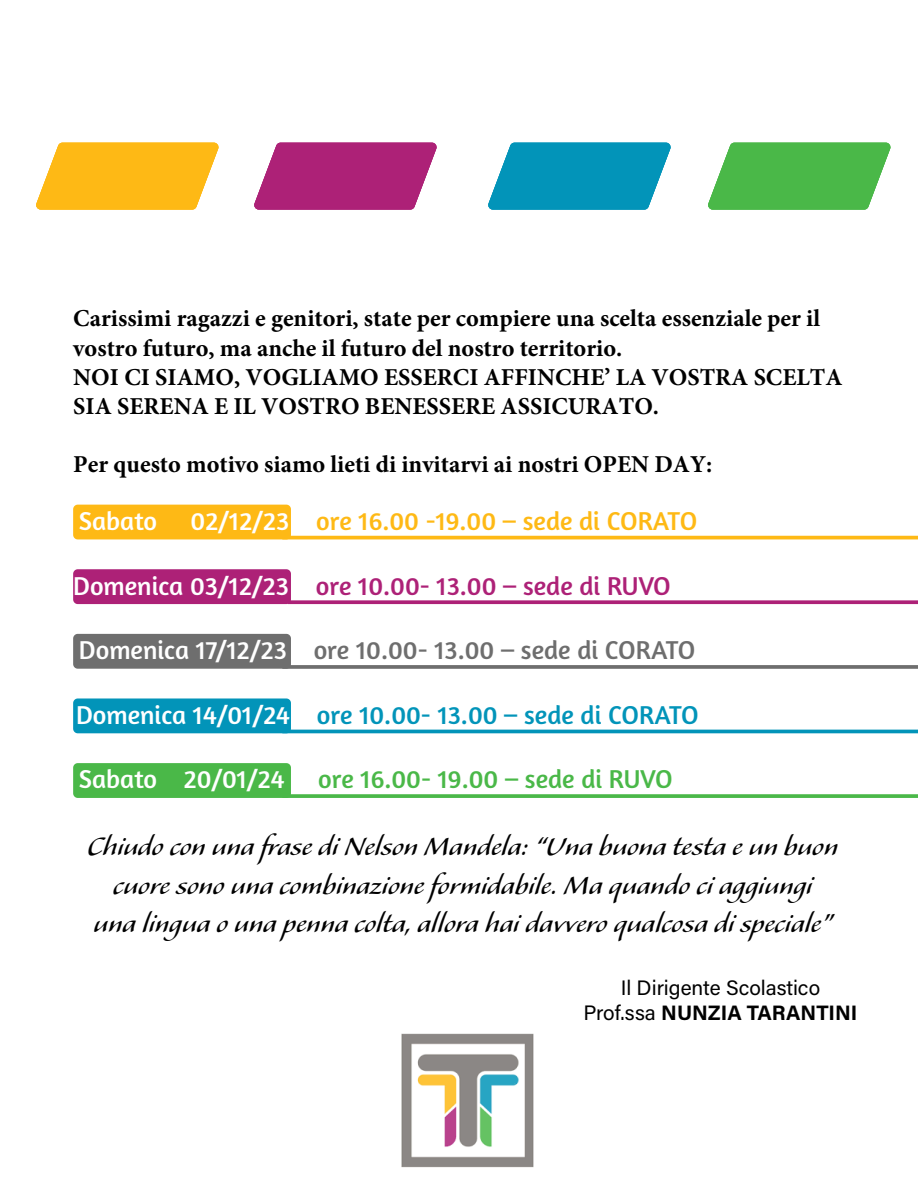
<style>
.page{position:relative;width:918px;height:1188px;background:#fff}
.page>*{position:absolute;margin:0;border:0;box-sizing:border-box;transform-origin:0 0}
.t1{font:32.1px/38.4px "Alexa Std";color:#000;text-align:center}
.t2{font:26.25px "Amaranth";color:#6e6e6e}
.t3{font:26.25px "Amaranth";color:#0294b9}
.t4{font:26.25px "Amaranth";color:#ad2177}
.t5{font:26.25px "Amaranth";color:#feb915}
.t6{font:26.25px "Amaranth";color:#4ab848}
.t7{font:26.25px "Amaranth";color:#fff}
.t8{font:700 24.3px/29.1px "Minion Pro";color:#000}
.t9{font:20.85px/25px "Acumin Pro";color:#000;text-align:center}
.s1{color:#fff}
.s2{font-weight:700}
</style>
<div class="page">
<svg style="left:36px;top:143px;width:183px;height:67px;background:#fec130"></svg>
<svg style="left:254px;top:143px;width:183px;height:67px;background:#b63b87"></svg>
<svg style="left:708px;top:143px;width:183px;height:67px;background:#5fc05d"></svg>
<svg style="left:488px;top:143px;width:183px;height:67px;background:#20a0c1"></svg>
<div style="left:73px;top:505px;width:218px;height:34px;background:#feb915"></div>
<div style="left:73px;top:569px;width:218px;height:35px;background:#ad2177"></div>
<div style="left:73px;top:634px;width:218px;height:35px;background:#6e6e6e"></div>
<div style="left:73px;top:698px;width:218px;height:35px;background:#0294b9"></div>
<div style="left:73px;top:763px;width:218px;height:35px;background:#4ab848"></div>
<svg style="left:288px;top:600px;width:630px;height:4px;background:#b43583"></svg>
<hr style="left:282px;top:536px;width:636px;height:3px;background:#feb915">
<svg style="left:282px;top:665px;width:636px;height:4px;background:#787878"></svg>
<hr style="left:282px;top:730px;width:636px;height:3px;background:#0294b9">
<svg style="left:282px;top:794px;width:636px;height:4px;background:#56bc54"></svg>
<img style="left:401px;top:1033px;width:133px;height:135px">
<p class="t8" style="left:73px;top:304px;width:771px">Carissimi ragazzi e genitori, state per compiere una scelta essenziale per il vostro futuro, ma anche il futuro del nostro territorio.<br>NOI CI SIAMO, VOGLIAMO ESSERCI AFFINCHE’ LA VOSTRA SCELTA SIA SERENA E IL VOSTRO BENESSERE ASSICURATO.</p>
<p class="t8" style="left:73px;top:450px;width:640px">Per questo motivo siamo lieti di invitarvi ai nostri OPEN DAY:</p>
<p class="t7" style="left:79px;top:505px;width:80px">Sabato</p>
<p class="t5" style="left:191px;top:505px;width:508px"><span class="s1">02/12/23</span> ore 16.00 -19.00 – sede di CORATO</p>
<p class="t4" style="left:73px;top:570px;width:599px"><span class="s1">Domenica 03/12/23</span> ore 10.00- 13.00 – sede di RUVO</p>
<p class="t2" style="left:79px;top:635px;width:618px"><span class="s1">Domenica 17/12/23</span> ore 10.00- 13.00 – sede di CORATO</p>
<p class="t3" style="left:76px;top:699px;width:624px"><span class="s1">Domenica 14/01/24</span> ore 10.00- 13.00 – sede di CORATO</p>
<p class="t7" style="left:79px;top:764px;width:207px">Sabato 20/01/24</p>
<p class="t6" style="left:318px;top:764px;width:356px">ore 16.00- 19.00 – sede di RUVO</p>
<h1 class="t1" style="left:87px;top:829px;width:752px">Chiudo con una frase di Nelson Mandela: “Una buona testa e un buon cuore sono una combinazione formidabile. Ma quando ci aggiungi<br>una lingua o una penna colta, allora hai davvero qualcosa di speciale”</h1>
<p class="t9" style="left:583px;top:974px;width:276px">Il Dirigente Scolastico<br>Prof.ssa <span class="s2">NUNZIA TARANTINI</span></p>
</div>
